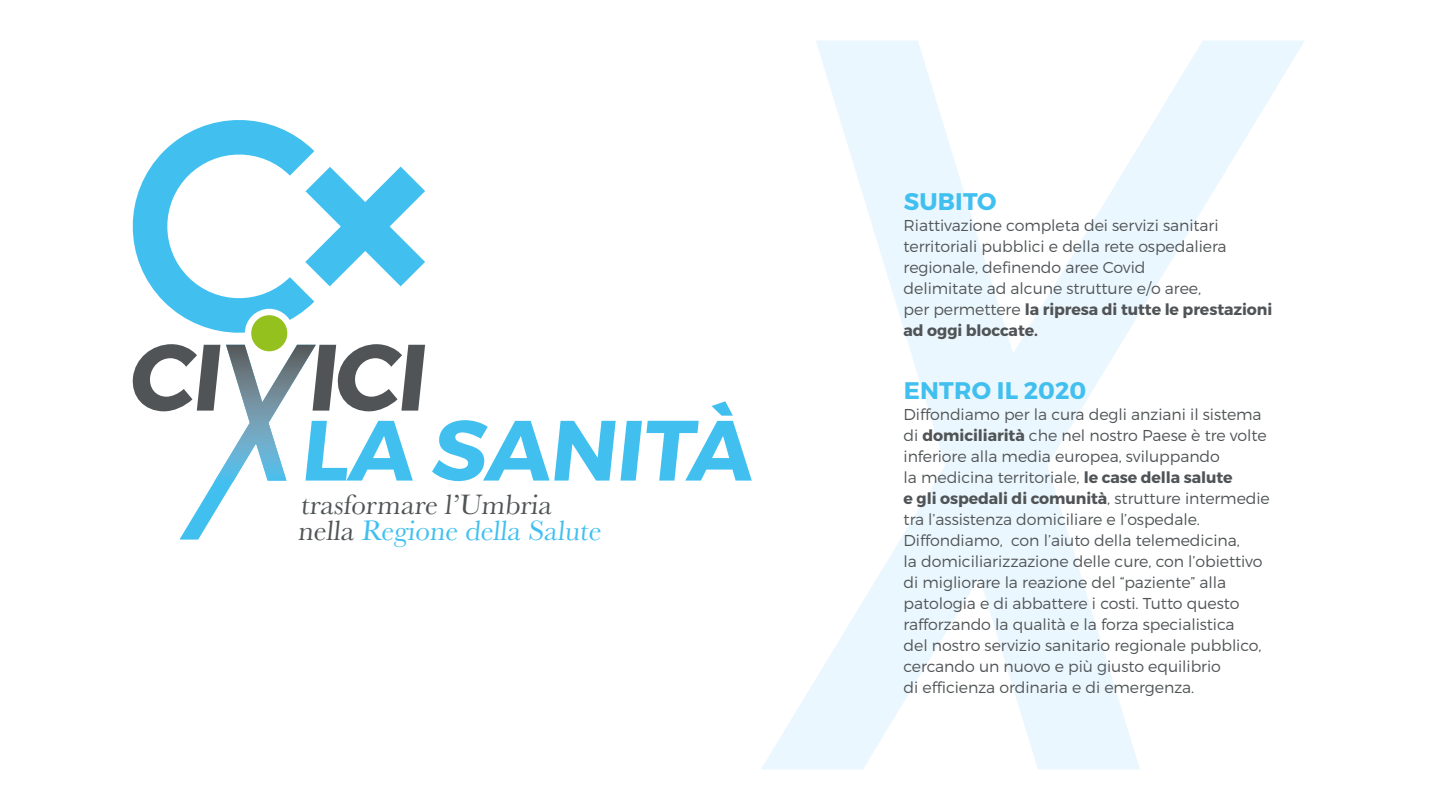
<style>
.page{position:relative;width:1440px;height:810px;background:#fff}
.page>*{position:absolute;margin:0;border:0;box-sizing:border-box;transform-origin:0 0}
.t1{font:700 85.35px "Montserrat";color:#41c0f0}
.t2{font:29.17px/26px "Baskerville";color:#505456}
.t3{font:700 24px "Montserrat";letter-spacing:.01em;color:#41c0f0}
.t4{font:300 15.75px/21px "Montserrat";letter-spacing:-.005em;color:#505456}
.s1{color:#41c0f0}
.s2{font-weight:700}
</style>
<div class="page">
<svg style="left:761px;top:40px;width:543px;height:729px"></svg>
<svg style="left:132px;top:120px;width:293px;height:213px"></svg>
<div style="left:245px;top:309px;width:49px;height:49px;background:#fff;border-radius:50%"></div>
<div style="left:251px;top:315px;width:36px;height:36px;background:#95c11f;border-radius:50%"></div>
<svg style="left:132px;top:344px;width:293px;height:196px"></svg>
<h1 class="t1" style="left:300px;top:397px;width:453px">LA SANITÀ</h1>
<h2 class="t2" style="left:298px;top:492px;width:309px">trasformare l’Umbria nella <span class="s1">Regione della Salute</span></h2>
<h3 class="t3" style="left:904px;top:187px;width:94px">SUBITO</h3>
<p class="t4" style="left:904px;top:215px;width:370px">Riattivazione completa dei servizi sanitari territoriali pubblici e della rete ospedaliera regionale, definendo aree Covid<br>delimitate ad alcune strutture e/o aree,<br>per permettere <span class="s2">la ripresa di tutte le prestazioni ad oggi bloccate.</span></p>
<h3 class="t3" style="left:904px;top:376px;width:184px">ENTRO IL 2020</h3>
<p class="t4" style="left:904px;top:404px;width:368px">Diffondiamo per la cura degli anziani il sistema di <span class="s2">domiciliarità</span> che nel nostro Paese è tre volte inferiore alla media europea, sviluppando<br>la medicina territoriale, <span class="s2">le case della salute<br>e gli ospedali di comunità</span>, strutture intermedie tra l’assistenza domiciliare e l’ospedale.<br>Diffondiamo, con l’aiuto della telemedicina,<br>la domiciliarizzazione delle cure, con l’obiettivo di migliorare la reazione del “paziente” alla patologia e di abbattere i costi. Tutto questo rafforzando la qualità e la forza specialistica<br>del nostro servizio sanitario regionale pubblico, cercando un nuovo e più giusto equilibrio<br>di efficienza ordinaria e di emergenza.</p>
</div>
